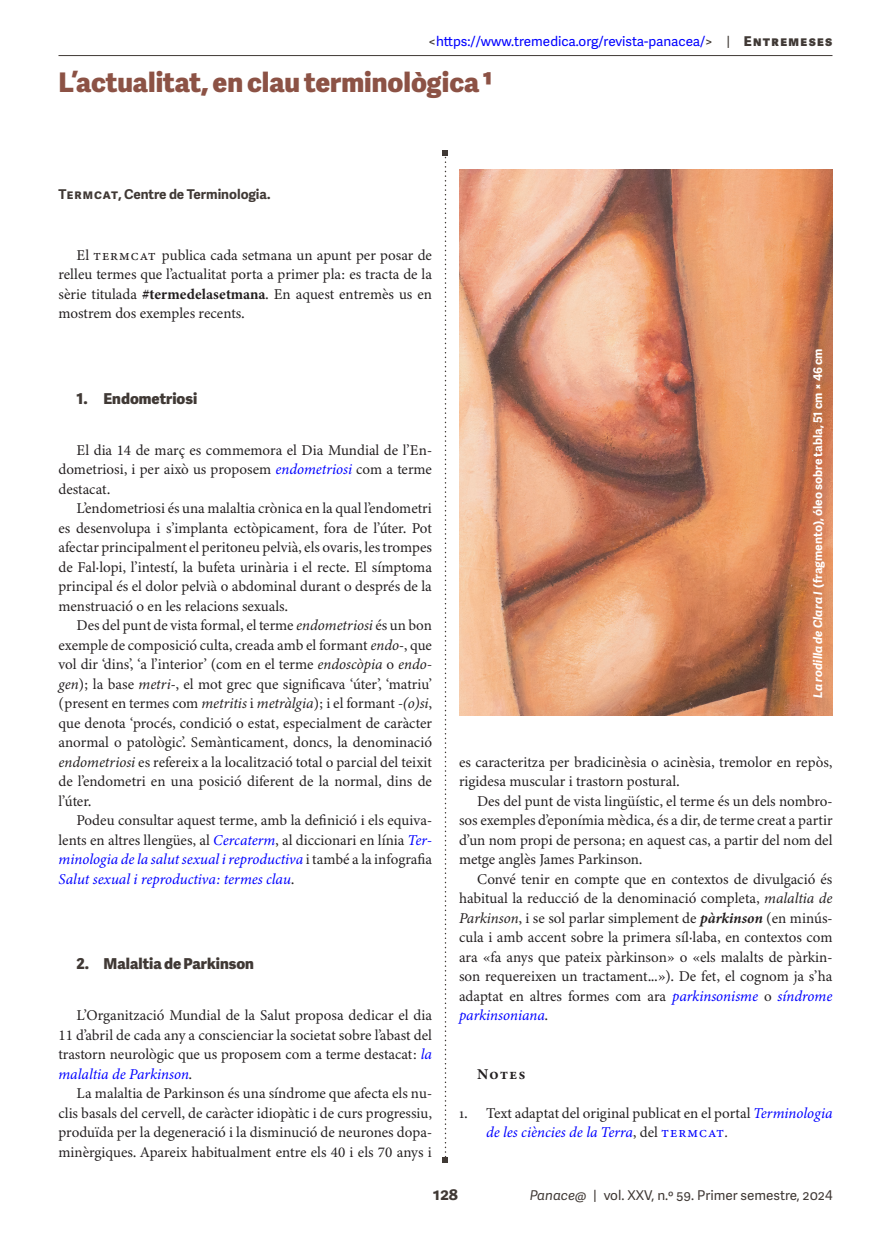
<style>
.page{position:relative;width:891px;height:1260px;background:#fff}
.page>*{position:absolute;margin:0;border:0;box-sizing:border-box;transform-origin:0 0}
.Título_en_español{font:800 27px "Adelle Sans";color:#8c5245}
.t1{font:700 16.5px "Adelle Sans";color:#403935}
.Cuerpo_en_catalán{font:15px/19.5px "Minion 3";letter-spacing:-.005em;color:#231f20;text-align:justify}
.t2{font:800 15px "Adelle Sans";color:#403935}
.Título_de_notas_y_bibliografía{font:700 15px "Minion 3";letter-spacing:.1em;color:#231f20}
.t3{font:13.5px "Adelle Sans";color:#00f}
.t4{font:13.5px "Adelle Sans";color:#403935}
.Autores{font:700 13.5px "Adelle Sans";letter-spacing:.01em;color:#403935}
.Nombres_de_grabados{font:700 12px "Adelle Sans";color:#fff}
.s1{color:#403935}
.s2{font-weight:800;color:#403935}
.s3{font-weight:700}
.s4{font-style:italic;color:#00f}
.s5{font-style:italic}
.s6{font-weight:700;font-style:italic}
.s7{color:#00f}
</style>
<div class="page">
<hr style="left:58px;top:55px;width:774px;height:1px;background:#403935">
<svg style="left:442px;top:150px;width:6px;height:1013px"></svg>
<img style="left:459px;top:170px;width:373px;height:546px">
<p class="t3" style="left:428px;top:32px;width:406px"><span class="s1">&lt;</span>https://www.tremedica.org/revista-panacea/<span class="s1">&gt; |</span> <span class="s2">Entremeses</span></p>
<p class="Título_en_español" style="left:58px;top:63px;width:435px">L’actualitat, en clau terminològica 1</p>
<p class="Autores" style="left:58px;top:184px;width:213px">Termcat, Centre de Terminologia.</p>
<p class="Cuerpo_en_catalán" style="left:58px;top:245px;width:375px;text-indent:18px">El termcat publica cada setmana un apunt per posar de relleu termes que l’actualitat porta a primer pla: es tracta de la sèrie titulada <span class="s3">#termedelasetmana</span>. En aquest entremès us en mostrem dos exemples recents.</p>
<p class="t2" style="left:76px;top:387px;width:122px">1. Endometriosi</p>
<p class="Cuerpo_en_catalán" style="left:58px;top:440px;width:375px;text-indent:18px">El dia 14 de març es commemora el Dia Mundial de l’En&shy;dometriosi, i per això us proposem <span class="s4">endometriosi</span> com a terme destacat.</p>
<p class="Cuerpo_en_catalán" style="left:58px;top:498px;width:375px;text-indent:18px">L’endometriosi és una malaltia crònica en la qual l’endometri es desenvolupa i s’implanta ectòpicament, fora de l’úter. Pot afectar principalment el peritoneu pelvià, els ovaris, les trompes de Fal·lopi, l’intestí, la bufeta urinària i el recte. El símptoma principal és el dolor pelvià o abdominal durant o després de la menstruació o en les relacions sexuals.</p>
<p class="Cuerpo_en_catalán" style="left:58px;top:615px;width:375px;text-indent:18px">Des del punt de vista formal, el terme <span class="s5">endometriosi</span> és un bon exemple de composició culta, creada amb el formant <span class="s5">endo</span>-, que vol dir ‘dins’, ‘a l’interior’ (com en el terme <span class="s5">endoscòpia</span> o <span class="s5">endo&shy;gen</span>); la base <span class="s5">metri</span>-, el mot grec que significava ‘úter’, ‘matriu’ (present en termes com <span class="s5">metritis</span> i <span class="s5">metràlgia</span>); i el formant <span class="s5">-(o)si</span>, que denota ‘procés, condició o estat, especialment de caràcter anormal o patològic’. Semànticament, doncs, la denominació <span class="s5">endometriosi</span> es refereix a la localització total o parcial del teixit de l’endometri en una posició diferent de la normal, dins de l’úter.</p>
<p class="Cuerpo_en_catalán" style="left:58px;top:810px;width:375px;text-indent:18px">Podeu consultar aquest terme, amb la definició i els equiva&shy;lents en altres llengües, al <span class="s4">Cercaterm</span>, al diccionari en línia <span class="s4">Ter&shy;minologia de la salut sexual i reproductiva</span> i també a la infografia <span class="s4">Salut sexual i reproductiva: termes clau</span>.</p>
<p class="t2" style="left:76px;top:953px;width:179px">2. Malaltia de Parkinson</p>
<p class="Cuerpo_en_catalán" style="left:58px;top:1005px;width:375px;text-indent:18px">L’Organització Mundial de la Salut proposa dedicar el dia 11 d’abril de cada any a conscienciar la societat sobre l’abast del trastorn neurològic que us proposem com a terme destacat: <span class="s4">la malaltia de Parkinson</span>.</p>
<p class="Cuerpo_en_catalán" style="left:58px;top:1083px;width:375px;text-indent:18px">La malaltia de Parkinson és una síndrome que afecta els nu&shy;clis basals del cervell, de caràcter idiopàtic i de curs progressiu, produïda per la degeneració i la disminució de neurones dopa&shy;minèrgiques. Apareix habitualment entre els 40 i els 70 anys i</p>
<p class="Nombres_de_grabados" style="left:809px;top:698px;width:350px;rotate:-90deg"><span class="s5">La rodilla de Clara I</span> (fragmento), óleo sobre tabla, 51 cm × 46 cm</p>
<p class="Cuerpo_en_catalán" style="left:459px;top:752px;width:375px">es caracteritza per bradicinèsia o acinèsia, tremolor en repòs, rigidesa muscular i trastorn postural.</p>
<p class="Cuerpo_en_catalán" style="left:459px;top:791px;width:375px;text-indent:18px">Des del punt de vista lingüístic, el terme és un dels nombro&shy;sos exemples d’eponímia mèdica, és a dir, de terme creat a partir d’un nom propi de persona; en aquest cas, a partir del nom del metge anglès James Parkinson.</p>
<p class="Cuerpo_en_catalán" style="left:459px;top:869px;width:375px;text-indent:18px">Convé tenir en compte que en contextos de divulgació és habitual la reducció de la denominació completa, <span class="s5">malaltia de Parkinson</span>, i se sol parlar simplement de <span class="s6">pàrkinson</span> (en minús&shy;cula i amb accent sobre la primera síl·laba, en contextos com ara «fa anys que pateix pàrkinson» o «els malalts de pàrkin&shy;son requereixen un tractament...»). De fet, el cognom ja s’ha adaptat en altres formes com ara <span class="s4">parkinsonisme</span> o <span class="s4">síndrome parkinsoniana</span>.</p>
<p class="Título_de_notas_y_bibliografía" style="left:477px;top:1063px;width:50px">Notes</p>
<p class="Cuerpo_en_catalán" style="left:486px;top:1103px;width:348px;text-indent:-27px">1. Text adaptat del original publicat en el portal <span class="s4">Terminologia de les ciències de la Terra</span>, del <span class="s7">termcat</span><span class="s5">.</span></p>
<p class="t1" style="left:433px;top:1182px;width:27px">128</p>
<p class="t4" style="left:530px;top:1186px;width:304px"><span class="s5">Panace@</span> | vol. XXV, n.º 59. Primer semestre, 2024</p>
</div>
